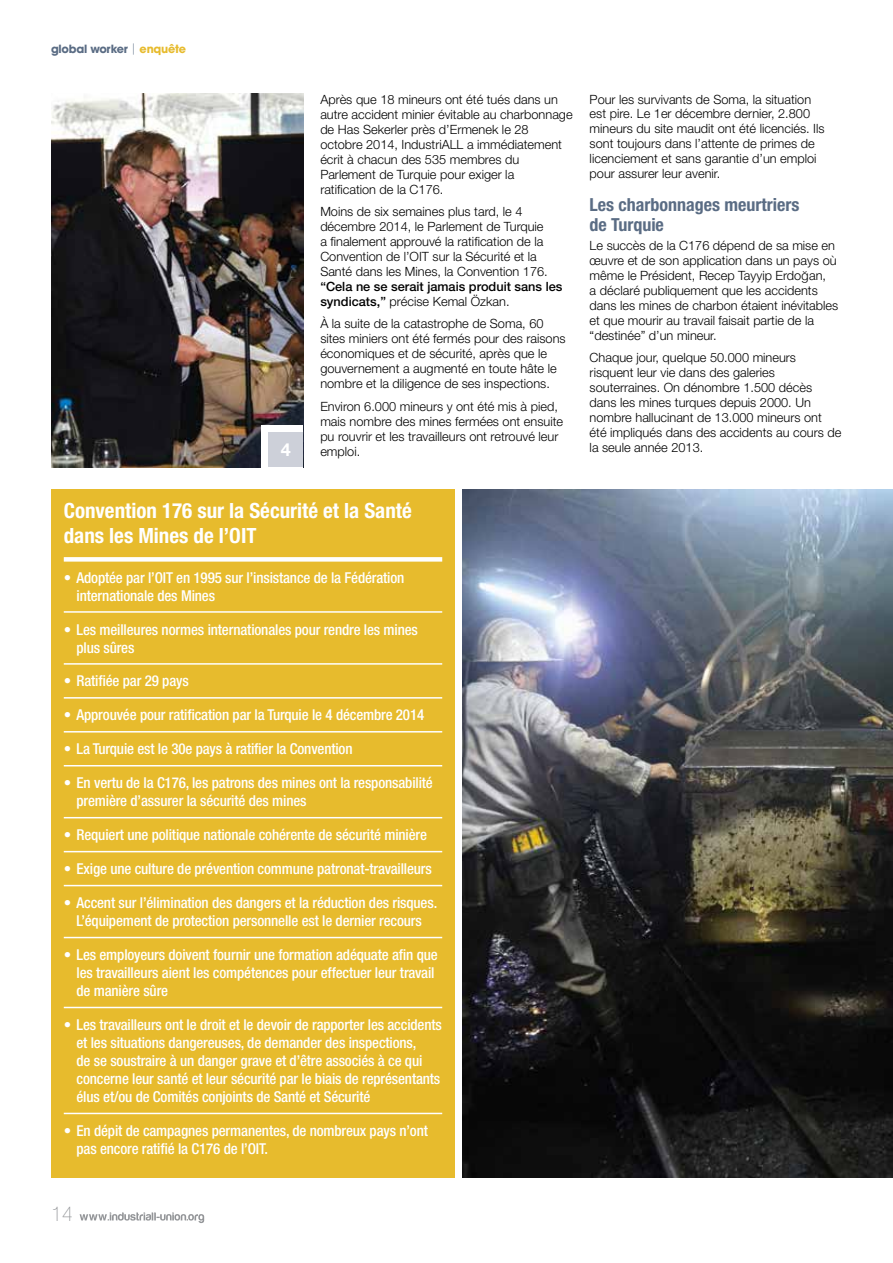
<style>
.page{position:relative;width:893px;height:1263px;background:#fff}
.page>*{position:absolute;margin:0;border:0;box-sizing:border-box;transform-origin:0 0}
.t1{font:700 condensed 21px/25.2px "Helvetica Neue";color:#fff}
.t2{font:100 21px "Swiss 721 BT";color:#939598}
.t3{font:700 condensed 18px/20.2px "Helvetica Neue";color:#5a6c84}
.t4{font:700 18px "Helvetica Neue";color:#fff}
.t5{font:500 condensed 15px/18px "Helvetica Neue";letter-spacing:-.01em;color:#fff}
.t6{font:300 12.75px/15px "Helvetica Neue";color:#000}
.t7{font:500 12.75px/15px "Helvetica Neue";color:#000}
.t8{font:700 11.25px "Avant Garde";letter-spacing:-.02em;color:#5a6c84}
.s1{font-family:"Swiss 721 BT";font-weight:300}
.s2{color:#e7bb2d}
.s3{font-weight:300}
.s4{font-family:"Helvetica"}
</style>
<div class="page">
<svg style="left:80px;top:1212px;width:124px;height:11px"></svg>
<img style="left:462px;top:489px;width:431px;height:688px">
<div style="left:51px;top:489px;width:404px;height:688px;background:#e7bb2d"></div>
<div style="left:64px;top:557px;width:378px;height:5px;background:#fff"></div>
<hr style="left:64px;top:611px;width:378px;height:2px;background:#fff">
<hr style="left:64px;top:663px;width:378px;height:2px;background:#fff">
<hr style="left:64px;top:697px;width:378px;height:2px;background:#fff">
<hr style="left:64px;top:731px;width:378px;height:1px;background:#fff">
<hr style="left:64px;top:765px;width:378px;height:1px;background:#fff">
<hr style="left:64px;top:817px;width:378px;height:1px;background:#fff">
<hr style="left:64px;top:851px;width:378px;height:1px;background:#fff">
<hr style="left:64px;top:885px;width:378px;height:1px;background:#fff">
<hr style="left:64px;top:937px;width:378px;height:1px;background:#fff">
<hr style="left:64px;top:1007px;width:378px;height:1px;background:#fff">
<hr style="left:64px;top:1113px;width:378px;height:1px;background:#fff">
<img style="left:51px;top:94px;width:252px;height:373px">
<div style="left:261px;top:425px;width:42px;height:43px;background:#fff"></div>
<div style="left:268px;top:432px;width:35px;height:35px;background:#cdd0d9"></div>
<p class="t8" style="left:51px;top:41px;width:137px">global worker <span class="s1">|</span> <span class="s2">enquête</span></p>
<h2 class="t4" style="left:281px;top:439px;width:12px">4</h2>
<p class="t6" style="left:320px;top:91px;width:254px">Après que 18 mineurs ont été tués dans un autre accident minier évitable au charbonnage de Has Sekerler près d’Ermenek le 28 octobre 2014, IndustriALL a immédiatement écrit à chacun des 535 membres du Parlement de Turquie pour exiger la ratification de la C176.</p>
<p class="t6" style="left:320px;top:204px;width:229px">Moins de six semaines plus tard, le 4 décembre 2014, le Parlement de Turquie a finalement approuvé la ratification de la Convention de l’OIT sur la Sécurité et la Santé dans les Mines, la Convention 176.</p>
<p class="t7" style="left:320px;top:279px;width:244px">“Cela ne se serait jamais produit sans les syndicats,” <span class="s3">précise Kemal Özkan.</span></p>
<p class="t6" style="left:320px;top:316px;width:247px">À la suite de la catastrophe de Soma, 60 sites miniers ont été fermés pour des raisons économiques et de sécurité, après que le gouvernement a augmenté en toute hâte le nombre et la diligence de ses inspections.</p>
<p class="t6" style="left:320px;top:399px;width:244px">Environ 6.000 mineurs y ont été mis à pied, mais nombre des mines fermées ont ensuite pu rouvrir et les travailleurs ont retrouvé leur emploi.</p>
<p class="t6" style="left:590px;top:91px;width:236px">Pour les survivants de Soma, la situation est pire. Le 1er décembre dernier, 2.800 mineurs du site maudit ont été licenciés. Ils sont toujours dans l’attente de primes de licenciement et sans garantie d’un emploi pour assurer leur avenir.</p>
<h2 class="t3" style="left:590px;top:194px;width:211px">Les charbonnages meurtriers de Turquie</h2>
<p class="t6" style="left:590px;top:238px;width:250px">Le succès de la C176 dépend de sa mise en œuvre et de son application dans un pays où même le Président, Recep Tayyip Erdo<span class="s4">ğ</span>an,<br>a déclaré publiquement que les accidents dans les mines de charbon étaient inévitables et que mourir au travail faisait partie de la “destinée” d’un mineur.</p>
<p class="t6" style="left:590px;top:350px;width:253px">Chaque jour, quelque 50.000 mineurs risquent leur vie dans des galeries souterraines. On dénombre 1.500 décès dans les mines turques depuis 2000. Un nombre hallucinant de 13.000 mineurs ont été impliqués dans des accidents au cours de la seule année 2013.</p>
<h1 class="t1" style="left:64px;top:498px;width:350px">Convention 176 sur la Sécurité et la Santé dans les Mines de l’OIT</h1>
<p class="t5" style="left:77px;top:568px;width:329px;text-indent:-13px">• Adoptée par l’OIT en 1995 sur l’insistance de la Fédération internationale des Mines</p>
<p class="t5" style="left:77px;top:620px;width:343px;text-indent:-13px">• Les meilleures normes internationales pour rendre les mines plus sûres</p>
<p class="t5" style="left:64px;top:672px;width:126px">• Ratifiée par 29 pays</p>
<p class="t5" style="left:64px;top:706px;width:362px">• Approuvée pour ratification par la Turquie le 4 décembre 2014</p>
<p class="t5" style="left:64px;top:740px;width:290px">• La Turquie est le 30e pays à ratifier la Convention</p>
<p class="t5" style="left:77px;top:774px;width:358px;text-indent:-13px">• En vertu de la C176, les patrons des mines ont la responsabilité première d’assurer la sécurité des mines</p>
<p class="t5" style="left:64px;top:826px;width:365px">• Requiert une politique nationale cohérente de sécurité minière</p>
<p class="t5" style="left:64px;top:860px;width:370px">• Exige une culture de prévention commune patronat-travailleurs</p>
<p class="t5" style="left:64px;top:894px;width:375px;text-align:center">• Accent sur l’élimination des dangers et la réduction des risques.<br>L’équipement de protection personnelle est le dernier recours</p>
<p class="t5" style="left:77px;top:945px;width:363px;text-indent:-13px">• Les employeurs doivent fournir une formation adéquate afin que les travailleurs aient les compétences pour effectuer leur travail de manière sûre</p>
<p class="t5" style="left:77px;top:1015px;width:367px;text-indent:-13px">• Les travailleurs ont le droit et le devoir de rapporter les accidents et les situations dangereuses, de demander des inspections,<br>de se soustraire à un danger grave et d’être associés à ce qui concerne leur santé et leur sécurité par le biais de représentants élus et/ou de Comités conjoints de Santé et Sécurité</p>
<p class="t5" style="left:77px;top:1121px;width:353px;text-indent:-13px">• En dépit de campagnes permanentes, de nombreux pays n’ont pas encore ratifié la C176 de l’OIT.</p>
<h1 class="t2" style="left:51px;top:1200px;width:23px">14</h1>
</div>
